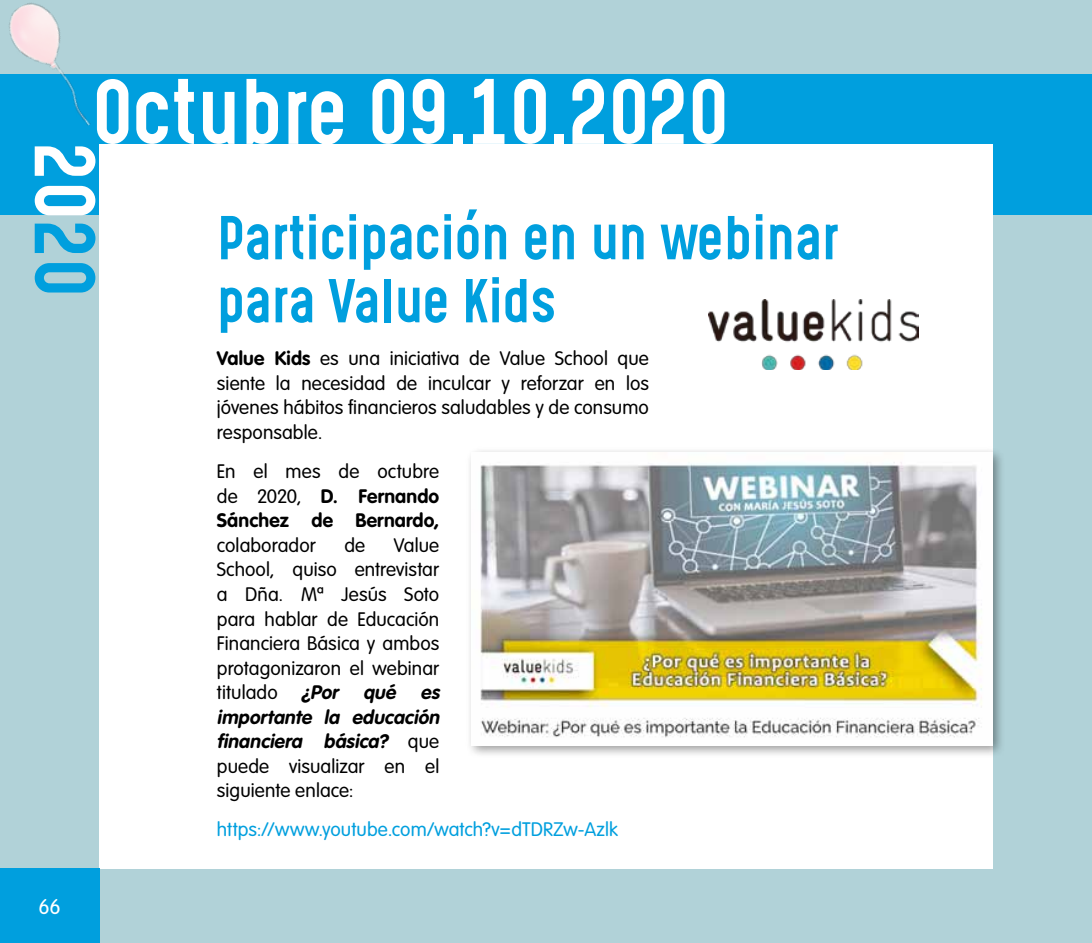
<style>
.page{position:relative;width:1092px;height:943px;background:#fff}
.page>*{position:absolute;margin:0;border:0;box-sizing:border-box;transform-origin:0 0}
.t1{font:78.75px "Gotcha Gothic";color:#fff}
.t2{font:73.5px "Gotcha Gothic";color:#fff}
.t3{font:52.5px/63px "Gotcha Gothic";color:#009fde}
.t4{font:300 21px "VAG Rounded Std";color:#fff}
.t5{font:300 19.25px/24.5px "VAG Rounded Std";letter-spacing:.005em;color:#000;text-align:justify}
.t6{font:700 19.25px/24.5px "VAG Rounded Std";letter-spacing:.01em;color:#000;text-align:justify}
.t7{font:300 19.25px "VAG Rounded Std";letter-spacing:.005em;color:#009fde}
.s1{color:#009fde}
.s2{font-weight:700}
.s3{font-weight:300}
.s4{font-weight:700;font-style:italic}
</style>
<div class="page">
<hr style="left:1091px;top:0;width:1px;height:942px;background:#b1d2d8">
<hr style="left:1091px;top:74px;width:1px;height:141px;background:#009fde">
<div style="left:0;top:0;width:1091px;height:943px;background:#b1d2d8"></div>
<div style="left:0;top:74px;width:1091px;height:141px;background:#009fde"></div>
<div style="left:99px;top:144px;width:893px;height:724px;background:#fff"></div>
<div style="left:0;top:868px;width:99px;height:75px;background:#009fde"></div>
<img style="left:9px;top:3px;width:82px;height:123px">
<img style="left:708px;top:300px;width:210px;height:69px">
<div style="left:465px;top:447px;width:540px;height:311px;background:#000;opacity:.4"></div>
<img style="left:471px;top:453px;width:521px;height:292px">
<h1 class="t1" style="left:93px;top:52px;width:636px">Octubre 09.10.2020</h1>
<h2 class="t2" style="left:120px;top:142px;width:156px;rotate:90deg">20<span class="s1">20</span></h2>
<h3 class="t3" style="left:217px;top:206px;width:623px">Participación en un webinar para Value Kids</h3>
<p class="t5" style="left:217px;top:347px;width:433px"><span class="s2">Value Kids</span> es una iniciativa de Value School que siente la necesidad de inculcar y reforzar en los jóvenes hábitos financieros saludables y de consumo responsable.</p>
<p class="t6" style="left:217px;top:460px;width:224px"><span class="s3">En el mes de octubre de 2020,</span> D. Fernando Sánchez de Bernardo,</p>
<p class="t5" style="left:217px;top:533px;width:100px">colaborador</p>
<p class="t5" style="left:344px;top:533px;width:22px">de</p>
<p class="t5" style="left:217px;top:533px;width:228px;text-align:left;text-indent:177px">Value<br>School, quiso entrevistar a Dña. Mª Jesús Soto para hablar de Educación<br>Financiera Básica y ambos protagonizaron el webinar titulado <span class="s4">¿Por qué es importante la educación financiera básica?</span> q u e puede visualizar en el siguiente enlace:</p>
<p class="t7" style="left:217px;top:818px;width:403px">https://www.youtube.com/watch?v=dTDRZw-Azlk</p>
<p class="t4" style="left:38px;top:894px;width:24px">66</p>
</div>
